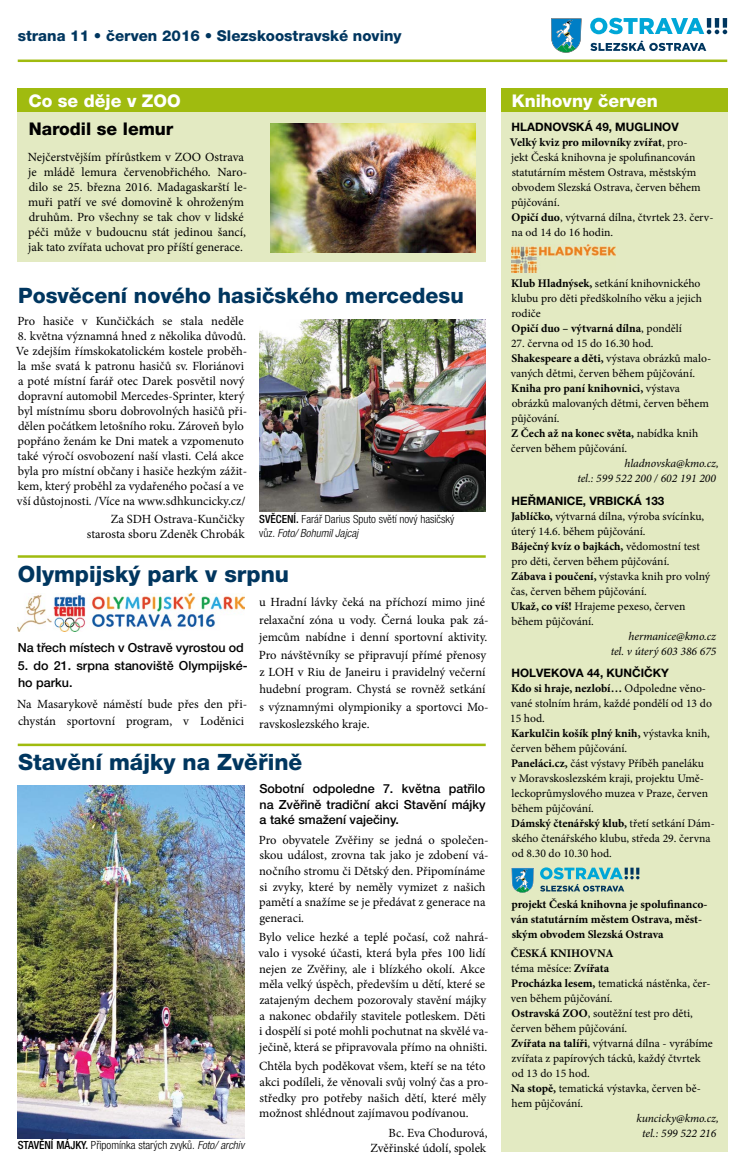
<style>
.page{position:relative;width:745px;height:1170px;background:#fff}
.page>*{position:absolute;margin:0;border:0;box-sizing:border-box;transform-origin:0 0}
.t1{font:800 22.5px "Helvetica Neue LT Pro";color:#00365f}
.t2{font:800 21.25px "Helvetica Neue LT Pro";color:#00365f}
.t3{font:800 17.5px "Helvetica Neue LT Pro";color:#fff}
.t4{font:800 17.5px "Helvetica Neue LT Pro";color:#000}
.t5{font:800 15px "Helvetica Neue LT Pro";color:#00365f}
.t6{font:12.5px/15px "Minion Pro";color:#000}
.t7{font:500 12.5px/15.6px "Helvetica Neue LT Pro";color:#000;text-align:justify}
.t8{font:11.62px/15px "Minion Pro";color:#000}
.t9{font:italic 11.62px/15px "Minion Pro";letter-spacing:-.005em;color:#000;text-align:right}
.t10{font:700 11.62px/15px "Minion Pro";color:#000}
.t11{font:700 11.62px "Helvetica Neue LT Pro";color:#000}
.t12{font:300 condensed 11.25px/13.5px "Helvetica Neue LT Pro";color:#000}
.s1{font-weight:500}
.s2{font-style:italic}
.s3{font-weight:700}
</style>
<div class="page">
<hr style="left:18px;top:60px;width:708px;height:2px;background:#a0bb0f">
<svg style="left:551px;top:18px;width:30px;height:35px"></svg>
<svg style="left:590px;top:18px;width:136px;height:16px"></svg>
<svg style="left:590px;top:40px;width:115px;height:11px"></svg>
<div style="left:500px;top:89px;width:226px;height:1063px;background:#e3eac2"></div>
<img style="left:511px;top:244px;width:104px;height:28px">
<svg style="left:511px;top:868px;width:22px;height:25px"></svg>
<svg style="left:540px;top:867px;width:99px;height:24px"></svg>
<div style="left:500px;top:89px;width:226px;height:23px;background:#a0bb0f"></div>
<div style="left:18px;top:96px;width:467px;height:166px;background:#e3eac2"></div>
<div style="left:18px;top:89px;width:467px;height:23px;background:#a0bb0f"></div>
<img style="left:270px;top:123px;width:205px;height:130px">
<img style="left:18px;top:594px;width:226px;height:37px">
<img style="left:18px;top:785px;width:226px;height:352px">
<img style="left:259px;top:319px;width:226px;height:193px">
<hr style="left:18px;top:555px;width:467px;height:2px;background:#a0bb0f">
<hr style="left:18px;top:743px;width:467px;height:3px;background:#a0bb0f">
<p class="t5" style="left:18px;top:27px;width:385px">strana 11 • červen 2016 • Slezskoostravské noviny</p>
<h3 class="t3" style="left:28px;top:90px;width:154px">Co se děje v ZOO</h3>
<h3 class="t4" style="left:29px;top:118px;width:146px">Narodil se lemur</h3>
<p class="t6" style="left:28px;top:149px;width:220px">Nejčerstvějším přírůstkem v ZOO Ostrava je mládě lemura červenobřichého. Naro&shy;dilo se 25. března 2016. Madagaskarští le&shy;muři patří ve své domovině k ohroženým druhům. Pro všechny se tak chov v lidské péči může v budoucnu stát jedinou šancí, jak tato zvířata uchovat pro příští generace.</p>
<h2 class="t2" style="left:18px;top:282px;width:447px">Posvěcení nového hasičského mercedesu</h2>
<p class="t6" style="left:17px;top:313px;width:228px">Pro hasiče v Kunčičkách se stala neděle</p>
<p class="t6" style="left:16px;top:328px;width:232px">8. května významná hned z několika důvodů.<br>Ve zdejším římskokatolickém kostele proběh&shy;la mše svatá k patronu hasičů sv. Floriánovi a poté místní farář otec Darek posvětil nový dopravní automobil Mercedes-Sprinter, který byl místnímu sboru dobrovolných hasičů při&shy;dělen počátkem letošního roku. Zároveň bylo popřáno ženám ke Dni matek a vzpomenuto také výročí osvobození naší vlasti. Celá akce byla pro místní občany i hasiče hezkým zážit&shy;kem, který proběhl za vydařeného počasí a ve vší důstojnosti. /Více na www.sdhkuncicky.cz/</p>
<p class="t6" style="left:87px;top:512px;width:159px;text-align:right">Za SDH Ostrava-Kunčičky starosta sboru Zdeněk Chrobák</p>
<h1 class="t1" style="left:18px;top:560px;width:272px">Olympijský park v srpnu</h1>
<p class="t12" style="left:259px;top:512px;width:196px"><span class="s1">SVĚCENÍ.</span> Farář Darius Sputo světí nový hasičský vůz. <span class="s2">Foto/ Bohumil Jajcaj</span></p>
<p class="t7" style="left:18px;top:639px;width:227px">Na třech místech v Ostravě vyrostou od</p>
<p class="t7" style="left:18px;top:656px;width:231px;line-height:17.4px">5. do 21. srpna stanoviště Olympijské&shy;ho parku.</p>
<p class="t6" style="left:17px;top:695px;width:231px;line-height:17.4px">Na Masarykově náměstí bude přes den při&shy;chystán sportovní program, v Loděnici</p>
<p class="t6" style="left:259px;top:593px;width:231px;line-height:17.4px">u Hradní lávky čeká na příchozí mimo jiné relaxační zóna u vody. Černá louka pak zá&shy;jemcům nabídne i denní sportovní aktivity.<br>Pro návštěvníky se připravují přímé přenosy z LOH v Riu de Janeiru i pravidelný večerní hudební program. Chystá se rovněž setkání s významnými olympioniky a sportovci Mo&shy;ravskoslezského kraje.</p>
<h1 class="t1" style="left:18px;top:748px;width:285px">Stavění májky na Zvěřině</h1>
<p class="t7" style="left:259px;top:780px;width:228px">Sobotní odpoledne 7. května patřilo na Zvěřině tradiční akci Stavění májky a také smažení vaječiny.</p>
<p class="t6" style="left:259px;top:831px;width:231px;line-height:15.6px">Pro obyvatele Zvěřiny se jedná o společen&shy;skou událost, zrovna tak jako je zdobení vá&shy;nočního stromu či Dětský den. Připomínáme si zvyky, které by neměly vymizet z našich pamětí a snažíme se je předávat z generace na generaci.</p>
<p class="t6" style="left:258px;top:929px;width:231px;line-height:15.6px">Bylo velice hezké a teplé počasí, což nahrá&shy;valo i vysoké účasti, která byla přes 100 lidí nejen ze Zvěřiny, ale i blízkého okolí. Akce měla velký úspěch, především u dětí, které se zatajeným dechem pozorovaly stavění májky a nakonec obdařily stavitele potleskem. Děti i dospělí si poté mohli pochutnat na skvělé va&shy;ječině, která se připravovala přímo na ohništi.</p>
<p class="t6" style="left:259px;top:1058px;width:231px;line-height:15.6px">Chtěla bych poděkovat všem, kteří se na této akci podíleli, že věnovali svůj volný čas a pro&shy;středky pro potřeby našich dětí, které měly možnost shlédnout zajímavou podívanou.</p>
<p class="t6" style="left:370px;top:1124px;width:118px;line-height:15.6px;text-align:right">Bc. Eva Chodurová,<br>Zvěřinské údolí, spolek</p>
<p class="t12" style="left:18px;top:1138px;width:228px"><span class="s1">STAVĚNÍ MÁJKY.</span> Připomínka starých zvyků. <span class="s2">Foto/ archiv</span></p>
<h3 class="t3" style="left:511px;top:90px;width:147px">Knihovny červen</h3>
<p class="t11" style="left:511px;top:120px;width:168px">HLADNOVSKÁ 49, MUGLINOV</p>
<p class="t8" style="left:509px;top:135px;width:205px"><span class="s3">Velký kviz pro milovníky zvířat</span>, pro-<br>jekt Česká knihovna je spolufinancován statutárním městem Ostrava, městským obvodem Slezská Ostrava, červen během půjčování.<br><span class="s3">Opičí duo</span>, výtvarná dílna, čtvrtek 23. červ&shy;na od 14 do 16 hodin.</p>
<p class="t8" style="left:511px;top:276px;width:192px"><span class="s3">Klub Hladnýsek,</span> setkání knihovnického klubu pro děti předškolního věku a jejich rodiče<br><span class="s3">Opičí duo – výtvarná dílna</span>, pondělí</p>
<p class="t8" style="left:510px;top:336px;width:202px">27. června od 15 do 16.30 hod.<br><span class="s3">Shakespeare a děti,</span> výstava obrázků malo&shy;vaných dětmi, červen během půjčování.<br><span class="s3">Kniha pro paní knihovnici,</span> výstava obrázků malovaných dětmi, červen během půjčování.<br><span class="s3">Z Čech až na konec světa,</span> nabídka knih červen během půjčování.</p>
<p class="t9" style="left:577px;top:456px;width:143px">hladnovska@kmo.cz,<br>tel.: 599 522 200 / 602 191 200</p>
<p class="t11" style="left:511px;top:493px;width:154px">HEŘMANICE, VRBICKÁ 133</p>
<p class="t8" style="left:510px;top:508px;width:201px"><span class="s3">Jablíčko,</span> výtvarná dílna, výroba svícínku, úterý 14.6. během půjčování.<br><span class="s3">Báječný kvíz o bajkách,</span> vědomostní test pro děti, červen během půjčování.<br><span class="s3">Zábava i poučení,</span> výstavka knih pro volný čas, červen během půjčování.<br><span class="s3">Ukaž, co víš!</span> Hrajeme pexeso, červen během půjčování.</p>
<p class="t9" style="left:610px;top:628px;width:107px">hermanice@kmo.cz<br>tel. v úterý 603 386 675</p>
<p class="t11" style="left:511px;top:665px;width:159px">HOLVEKOVA 44, KUNČIČKY</p>
<p class="t8" style="left:510px;top:680px;width:206px"><span class="s3">Kdo si hraje, nezlobí…</span> Odpoledne věno&shy;vané stolním hrám, každé pondělí od 13 do 15 hod.<br><span class="s3">Karkulčin košík plný knih,</span> výstavka knih, červen během půjčování.<br><span class="s3">Paneláci.cz,</span> část výstavy Příběh paneláku<br>v Moravskoslezském kraji, projektu Umě&shy;leckoprůmyslového muzea v Praze, červen během půjčování.<br><span class="s3">Dámský čtenářský klub,</span> třetí setkání Dám&shy;ského čtenářského klubu, středa 29. června od 8.30 do 10.30 hod.</p>
<p class="t10" style="left:510px;top:896px;width:198px">projekt Česká knihovna je spolufinanco&shy;ván statutárním městem Ostrava, měst&shy;ským obvodem Slezská Ostrava</p>
<p class="t8" style="left:510px;top:945px;width:203px"><span class="s3">ČESKÁ KNIHOVNA<br></span>téma měsíce: <span class="s3">Zvířata<br>Procházka lesem,</span> tematická nástěnka, čer&shy;ven během půjčování.<br><span class="s3">Ostravská ZOO</span>, soutěžní test pro děti, červen během půjčování.<br><span class="s3">Zvířata na talíři</span>, výtvarná dílna - vyrábíme zvířata z papírových tácků, každý čtvrtek od 13 do 15 hod.<br><span class="s3">Na stopě,</span> tematická výstavka, červen bě&shy;hem půjčování.</p>
<p class="t9" style="left:636px;top:1110px;width:84px;text-align:center">kuncicky@kmo.cz, tel.: 599 522 216</p>
</div>
